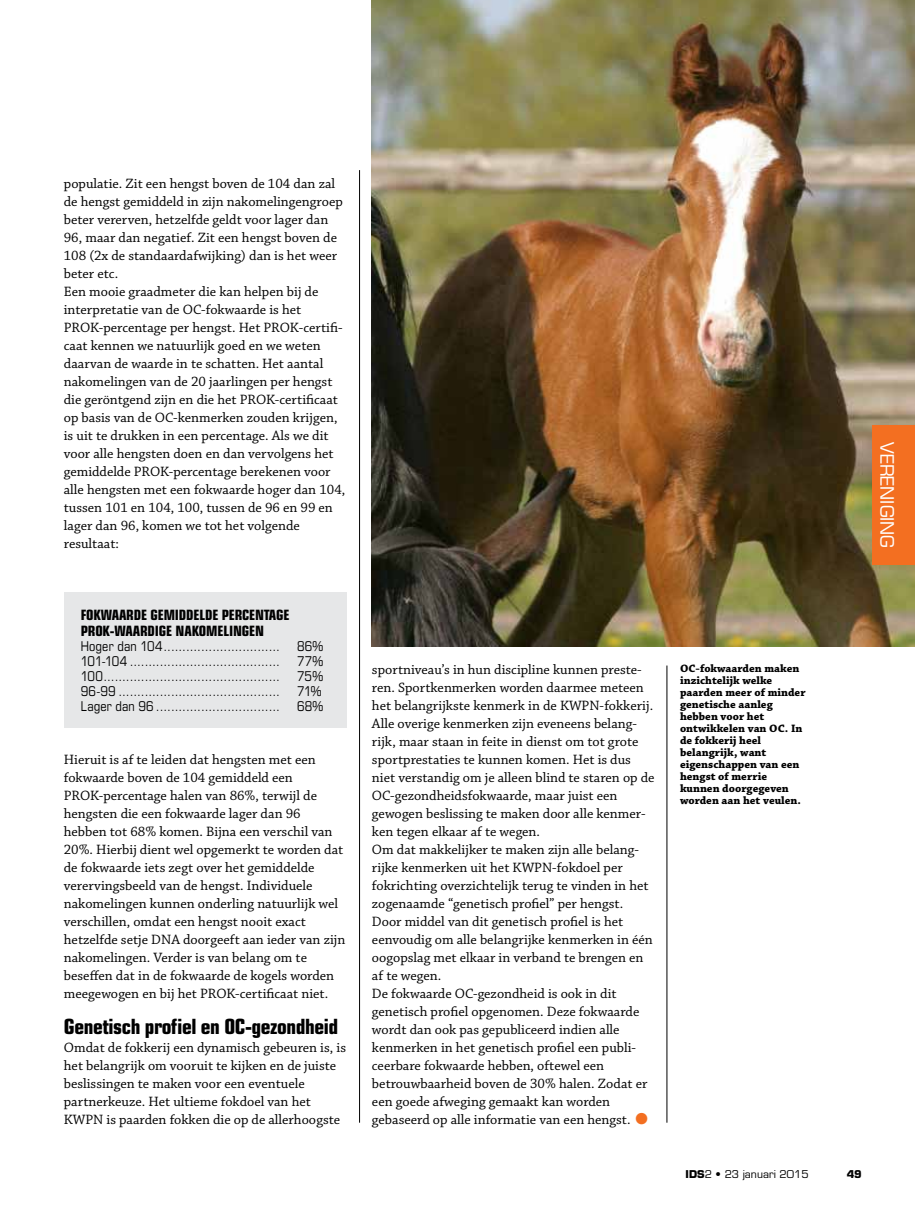
<style>
.page{position:relative;width:915px;height:1212px;background:#fff}
.page>*{position:absolute;margin:0;border:0;box-sizing:border-box;transform-origin:0 0}
.t1{font:700 condensed 21px "Eurostile LT Std";letter-spacing:-.02em;color:#000}
.t2{font:18px "Eurostile LT Std";color:#fff}
.t3{font:14.25px/18px "Chaparral Pro";color:#000}
.t4{font:700 condensed 14.25px/15.8px "Eurostile LT Std";letter-spacing:-.01em;color:#000}
.t5{font:condensed 13.5px "Eurostile LT Std";letter-spacing:.01em;color:#000}
.t6{font:11.25px/12px "Chaparral Pro Bold Capt";color:#000}
.t7{font:10.5px "Eurostile LT Std";color:#000}
.t8{font:700 10.5px "Eurostile LT Std";color:#000}
.s1{font-family:"Eurostile LT Std Bold Ex 2";font-size:31.5px;color:#f36f21}
.s2{font-weight:700}
</style>
<div class="page">
<hr style="left:359px;top:170px;width:1px;height:953px;background:#000">
<hr style="left:666px;top:665px;width:1px;height:458px;background:#000">
<div style="left:64px;top:593px;width:282px;height:135px;background:#e6e7e8"></div>
<img style="left:372px;top:0;width:542px;height:646px">
<div style="left:871px;top:425px;width:43px;height:139px;background:#f36f21"></div>
<p class="t3" style="left:64px;top:175px;width:283px">populatie. Zit een hengst boven de 104 dan zal de hengst gemiddeld in zijn nakomelingengroep beter vererven, hetzelfde geldt voor lager dan 96, maar dan negatief. Zit een hengst boven de 108 (2x de standaardafwijking) dan is het weer beter etc.<br>Een mooie graadmeter die kan helpen bij de interpretatie van de OC-fokwaarde is het PROK-percentage per hengst. Het PROK-certifi&shy;caat kennen we natuurlijk goed en we weten daarvan de waarde in te schatten. Het aantal nakomelingen van de 20 jaarlingen per hengst die geröntgend zijn en die het PROK-certificaat op basis van de OC-kenmerken zouden krijgen, is uit te drukken in een percentage. Als we dit voor alle hengsten doen en dan vervolgens het gemiddelde PROK-percentage berekenen voor alle hengsten met een fokwaarde hoger dan 104, tussen 101 en 104, 100, tussen de 96 en 99 en lager dan 96, komen we tot het volgende resultaat:</p>
<p class="t4" style="left:81px;top:607px;width:210px">FOKWAARDE GEMIDDELDE PERCENTAGE<br>PROK-WAARDIGE NAKOMELINGEN</p>
<p class="t5" style="left:81px;top:638px;width:200px">Hoger dan 104...............................</p>
<p class="t5" style="left:297px;top:638px;width:28px">86%</p>
<p class="t5" style="left:81px;top:653px;width:200px">101-104 ........................................</p>
<p class="t5" style="left:297px;top:653px;width:28px">77%</p>
<p class="t5" style="left:81px;top:668px;width:200px">100...............................................</p>
<p class="t5" style="left:297px;top:668px;width:28px">75%</p>
<p class="t5" style="left:81px;top:683px;width:200px">96-99 ...........................................</p>
<p class="t5" style="left:297px;top:683px;width:26px">71%</p>
<p class="t5" style="left:81px;top:698px;width:200px">Lager dan 96 .................................</p>
<p class="t5" style="left:297px;top:698px;width:28px">68%</p>
<p class="t3" style="left:64px;top:751px;width:283px">Hieruit is af te leiden dat hengsten met een fokwaarde boven de 104 gemiddeld een PROK-percentage halen van 86%, terwijl de hengsten die een fokwaarde lager dan 96 hebben tot 68% komen. Bijna een verschil van 20%. Hierbij dient wel opgemerkt te worden dat de fokwaarde iets zegt over het gemiddelde verervingsbeeld van de hengst. Individuele nakomelingen kunnen onderling natuurlijk wel verschillen, omdat een hengst nooit exact hetzelfde setje DNA doorgeeft aan ieder van zijn nakomelingen. Verder is van belang om te beseffen dat in de fokwaarde de kogels worden meegewogen en bij het PROK-certificaat niet.</p>
<h1 class="t1" style="left:64px;top:1014px;width:276px">Genetisch profiel en OC-gezondheid</h1>
<p class="t3" style="left:64px;top:1039px;width:283px">Omdat de fokkerij een dynamisch gebeuren is, is het belangrijk om vooruit te kijken en de juiste beslissingen te maken voor een eventuele partnerkeuze. Het ultieme fokdoel van het KWPN is paarden fokken die op de allerhoogste</p>
<p class="t2" style="left:897px;top:442px;width:107px;rotate:90deg">VERENIGING</p>
<p class="t3" style="left:372px;top:661px;width:284px">sportniveau’s in hun discipline kunnen preste&shy;ren. Sportkenmerken worden daarmee meteen het belangrijkste kenmerk in de KWPN-fokkerij.<br>Alle overige kenmerken zijn eveneens belang&shy;rijk, maar staan in feite in dienst om tot grote sportprestaties te kunnen komen. Het is dus niet verstandig om je alleen blind te staren op de OC-gezondheidsfokwaarde, maar juist een gewogen beslissing te maken door alle kenmer&shy;ken tegen elkaar af te wegen.<br>Om dat makkelijker te maken zijn alle belang&shy;rijke kenmerken uit het KWPN-fokdoel per fokrichting overzichtelijk terug te vinden in het zogenaamde “genetisch profiel” per hengst.<br>Door middel van dit genetisch profiel is het eenvoudig om alle belangrijke kenmerken in één oogopslag met elkaar in verband te brengen en af te wegen.<br>De fokwaarde OC-gezondheid is ook in dit genetisch profiel opgenomen. Deze fokwaarde wordt dan ook pas gepubliceerd indien alle kenmerken in het genetisch profiel een publi&shy;ceerbare fokwaarde hebben, oftewel een betrouwbaarheid boven de 30% halen. Zodat er een goede afweging gemaakt kan worden gebaseerd op alle informatie van een hengst. <span class="s1">•</span></p>
<p class="t6" style="left:679px;top:663px;width:127px">OC-fokwaarden maken inzichtelijk welke paarden meer of minder genetische aanleg hebben voor het ontwikkelen van OC. In de fokkerij heel belangrijk, want eigenschappen van een hengst of merrie kunnen doorgegeven worden aan het veulen.</p>
<p class="t7" style="left:685px;top:1168px;width:124px"><span class="s2">IDS</span>2 • 23 januari 2015</p>
<p class="t8" style="left:846px;top:1168px;width:17px">49</p>
</div>
